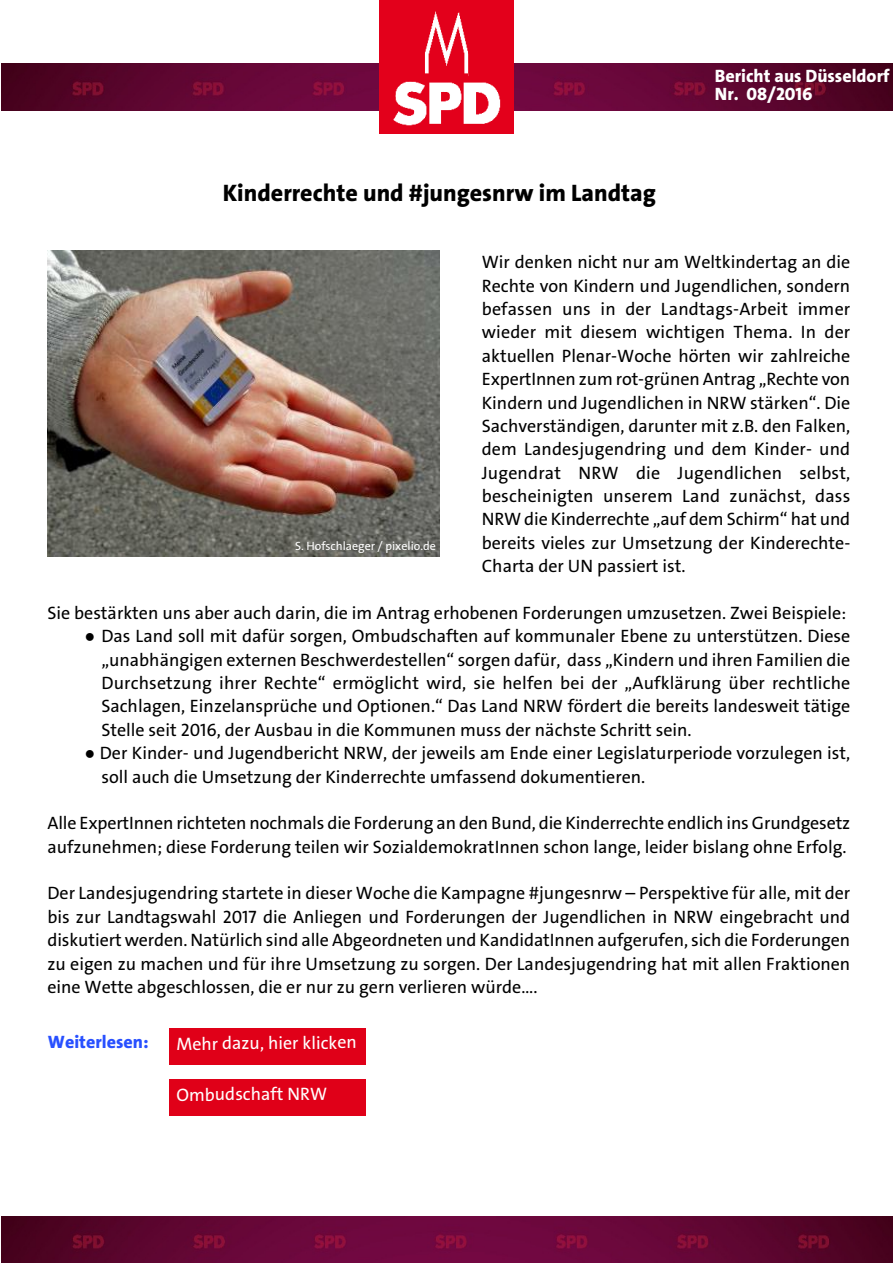
<style>
.page{position:relative;width:893px;height:1263px;background:#fff}
.page>*{position:absolute;margin:0;border:0;box-sizing:border-box;transform-origin:0 0}
.t1{font:24px "The Sans LP8 Ex Bld";color:#000}
.t2{font:18px/23.4px "The Sans LP5 Plain";color:#000;text-align:justify}
.t3{font:18px "The Sans LP5 Plain";letter-spacing:-.01em;color:#fff}
.t4{font:18px/18px "The Sans LP8 Ex Bld";color:#fff}
.t5{font:18px "The Sans LP8 Ex Bld";color:#2850ff}
.t6{font:12px "The Sans LP5 Plain";color:#fff}
.s1{font-family:"Times New Roman"}
</style>
<div class="page">
<img style="left:1px;top:64px;width:892px;height:46px">
<img style="left:380px;top:0;width:133px;height:133px">
<img style="left:1px;top:1217px;width:892px;height:46px">
<img style="left:47px;top:250px;width:392px;height:306px">
<div style="left:169px;top:1029px;width:196px;height:36px;background:#e00018"></div>
<div style="left:169px;top:1080px;width:196px;height:36px;background:#e00018"></div>
<h1 class="t1" style="left:223px;top:184px;width:435px">Kinderrechte und #jungesnrw im Landtag</h1>
<p class="t4" style="left:715px;top:68px;width:176px">Bericht aus Düsseldorf<br>Nr. 08/2016</p>
<p class="t2" style="left:482px;top:252px;width:370px">Wir denken nicht nur am Weltkindertag an die Rechte von Kindern und Jugendlichen, sondern befassen uns in der Landtags-Arbeit immer wieder mit diesem wichtigen Thema. In der aktuellen Plenar-Woche hörten wir zahlreiche ExpertInnen zum rot-grünen Antrag „Rechte von Kindern und Jugendlichen in NRW stärken“. Die Sachverständigen, darunter mit z.B. den Falken, dem Landesjugendring und dem Kinder- und Jugendrat NRW die Jugendlichen selbst, bescheinigten unserem Land zunächst, dass NRW die Kinderrechte „auf dem Schirm“ hat und bereits vieles zur Umsetzung der Kinderechte-Charta der UN passiert ist.</p>
<p class="t2" style="left:47px;top:603px;width:800px">Sie bestärkten uns aber auch darin, die im Antrag erhobenen Forderungen umzusetzen. Zwei Beispiele:</p>
<p class="t2" style="left:101px;top:626px;width:750px;text-indent:-17px"><span class="s1">●</span> Das Land soll mit dafür sorgen, Ombudschaften auf kommunaler Ebene zu unterstützen. Diese „unabhängigen externen Beschwerdestellen“ sorgen dafür, dass „Kindern und ihren Familien die Durchsetzung ihrer Rechte“ ermöglicht wird, sie helfen bei der „Aufklärung über rechtliche Sachlagen, Einzelansprüche und Optionen.“ Das Land NRW fördert die bereits landesweit tätige Stelle seit 2016, der Ausbau in die Kommunen muss der nächste Schritt sein.</p>
<p class="t2" style="left:101px;top:743px;width:750px;text-indent:-17px"><span class="s1">●</span> Der Kinder- und Jugendbericht NRW, der jeweils am Ende einer Legislaturperiode vorzulegen ist, soll auch die Umsetzung der Kinderrechte umfassend dokumentieren.</p>
<p class="t2" style="left:47px;top:813px;width:804px">Alle ExpertInnen richteten nochmals die Forderung an den Bund, die Kinderrechte endlich ins Grundgesetz aufzunehmen; diese Forderung teilen wir SozialdemokratInnen schon lange, leider bislang ohne Erfolg.</p>
<p class="t2" style="left:47px;top:883px;width:804px">Der Landesjugendring startete in dieser Woche die Kampagne #jungesnrw – Perspektive für alle, mit der bis zur Landtagswahl 2017 die Anliegen und Forderungen der Jugendlichen in NRW eingebracht und diskutiert werden. Natürlich sind alle Abgeordneten und KandidatInnen aufgerufen, sich die Forderungen zu eigen zu machen und für ihre Umsetzung zu sorgen. Der Landesjugendring hat mit allen Fraktionen eine Wette abgeschlossen, die er nur zu gern verlieren würde….</p>
<p class="t6" style="left:295px;top:541px;width:142px">S. Hofschlaeger / pixelio.de</p>
<p class="t5" style="left:48px;top:1035px;width:102px">Weiterlesen:</p>
<p class="t3" style="left:176px;top:1036px;width:182px">Mehr dazu, hier klicken</p>
<p class="t3" style="left:176px;top:1087px;width:152px">Ombudschaft NRW</p>
</div>
